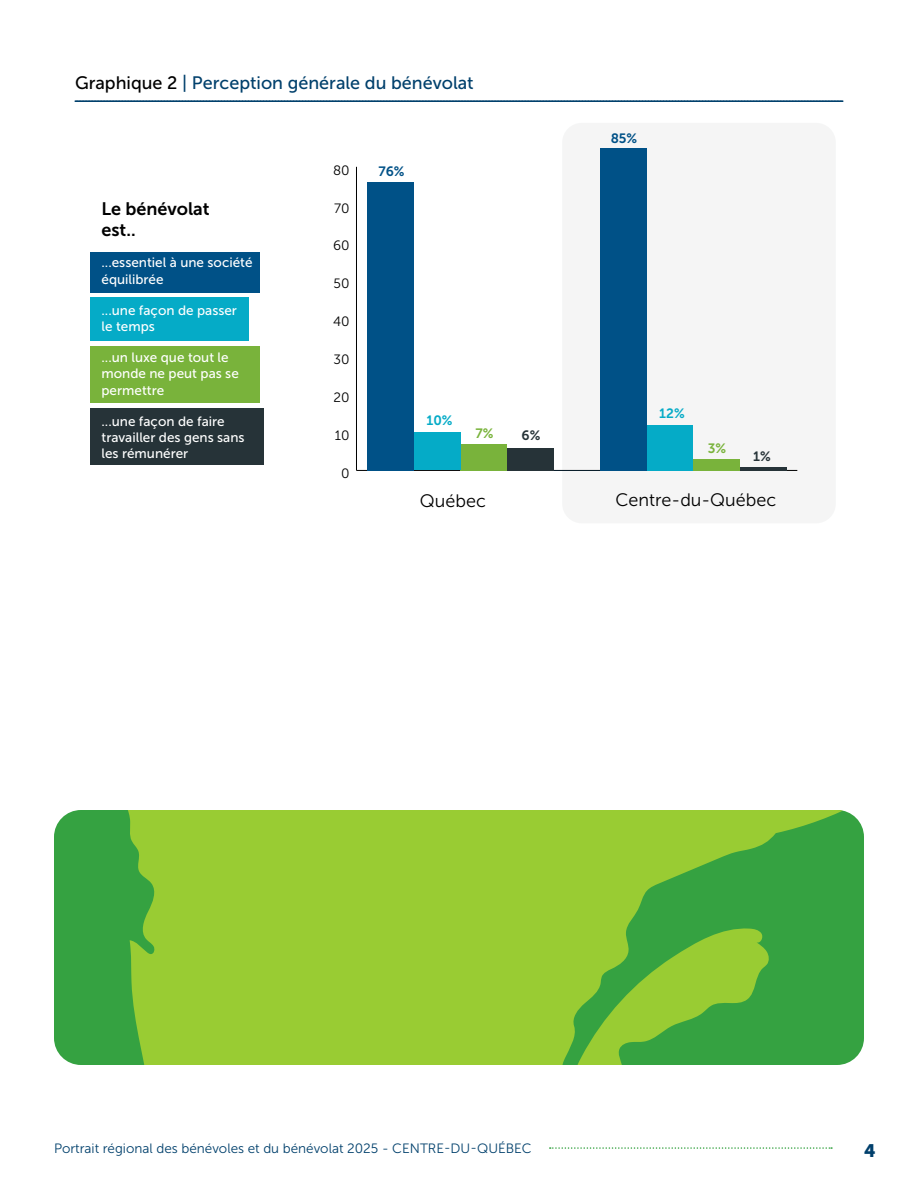
<style>
.page{position:relative;width:918px;height:1188px;background:#fff}
.page>*{position:absolute;margin:0;border:0;box-sizing:border-box;transform-origin:0 0}
.titre_-_tableau{font:18px "Museo Sans 500";color:#00406c}
.t1{font:18px "Museo Sans 300";color:#000}
.t2{font:18px/21.6px "Museo Sans 700";color:#000}
.t3{font:18px "Museo Sans 900";color:#00406c}
.t4{font:13.5px/16.2px "Museo Sans 500";color:#fff}
.t5{font:13.5px "Museo Sans 300";color:#00406c}
.t6{font:13.5px "Museo Sans 300";color:#000}
.t7{font:13.5px "Museo Sans 700";color:#05abc7}
.t8{font:13.5px "Museo Sans 700";color:#005187}
.t9{font:13.5px "Museo Sans 700";color:#263338}
.t10{font:13.5px "Museo Sans 700";color:#79b33b}
.s1{color:#000}
</style>
<div class="page">
<svg style="left:550px;top:1147px;width:282px;height:2px"></svg>
<svg style="left:75px;top:100px;width:768px;height:2px"></svg>
<div style="left:562px;top:123px;width:274px;height:400px;background:#f5f5f5;border-radius:20px"></div>
<hr style="left:356px;top:470px;width:441px;height:1px;background:#000">
<hr style="left:356px;top:167px;width:1px;height:303px;background:#000">
<hr style="left:740px;top:467px;width:46px;height:3px;background:#263338">
<div style="left:693px;top:459px;width:47px;height:11px;background:#79b33b"></div>
<div style="left:647px;top:425px;width:46px;height:45px;background:#05abc7"></div>
<div style="left:600px;top:148px;width:47px;height:322px;background:#005187"></div>
<div style="left:507px;top:448px;width:47px;height:22px;background:#263338"></div>
<div style="left:461px;top:444px;width:46px;height:26px;background:#79b33b"></div>
<div style="left:414px;top:432px;width:47px;height:38px;background:#05abc7"></div>
<div style="left:368px;top:182px;width:46px;height:288px;background:#005187"></div>
<div style="left:90px;top:252px;width:170px;height:40px;background:#005187"></div>
<div style="left:90px;top:297px;width:159px;height:44px;background:#05abc7"></div>
<div style="left:90px;top:346px;width:170px;height:57px;background:#79b33b"></div>
<div style="left:90px;top:408px;width:174px;height:57px;background:#263338"></div>
<svg style="left:59px;top:810px;width:805px;height:255px;fill:#9c3"></svg>
<p class="titre_-_tableau" style="left:75px;top:72px;width:400px"><span class="s1">Graphique 2</span> | Perception générale du bénévolat</p>
<p class="t2" style="left:102px;top:198px;width:110px">Le bénévolat est..</p>
<p class="t4" style="left:102px;top:255px;width:153px">...essentiel à une société équilibrée</p>
<p class="t4" style="left:102px;top:302px;width:137px">...une façon de passer le temps</p>
<p class="t4" style="left:102px;top:349px;width:139px">...un luxe que tout le monde ne peut pas se permettre</p>
<p class="t4" style="left:102px;top:413px;width:145px">...une façon de faire travailler des gens sans les rémunérer</p>
<p class="t6" style="left:333px;top:163px;width:18px">80</p>
<p class="t6" style="left:334px;top:201px;width:17px">70</p>
<p class="t6" style="left:333px;top:239px;width:18px">60</p>
<p class="t6" style="left:334px;top:277px;width:17px">50</p>
<p class="t6" style="left:333px;top:314px;width:18px">40</p>
<p class="t6" style="left:334px;top:352px;width:18px">30</p>
<p class="t6" style="left:334px;top:390px;width:18px">20</p>
<p class="t6" style="left:335px;top:428px;width:16px">10</p>
<p class="t6" style="left:341px;top:466px;width:10px">0</p>
<p class="t8" style="left:378px;top:164px;width:28px">76%</p>
<p class="t7" style="left:426px;top:413px;width:28px">10%</p>
<p class="t10" style="left:475px;top:426px;width:20px">7%</p>
<p class="t9" style="left:522px;top:428px;width:20px">6%</p>
<p class="t1" style="left:420px;top:491px;width:68px">Québec</p>
<p class="t8" style="left:611px;top:130px;width:28px">85%</p>
<p class="t7" style="left:659px;top:406px;width:27px">12%</p>
<p class="t10" style="left:708px;top:440px;width:20px">3%</p>
<p class="t9" style="left:753px;top:449px;width:19px">1%</p>
<p class="t1" style="left:615px;top:490px;width:162px">Centre-du-Québec</p>
<p class="t5" style="left:54px;top:1141px;width:479px">Portrait régional des bénévoles et du bénévolat 2025 - CENTRE-DU-QUÉBEC</p>
<h1 class="t3" style="left:864px;top:1140px;width:13px">4</h1>
</div>
